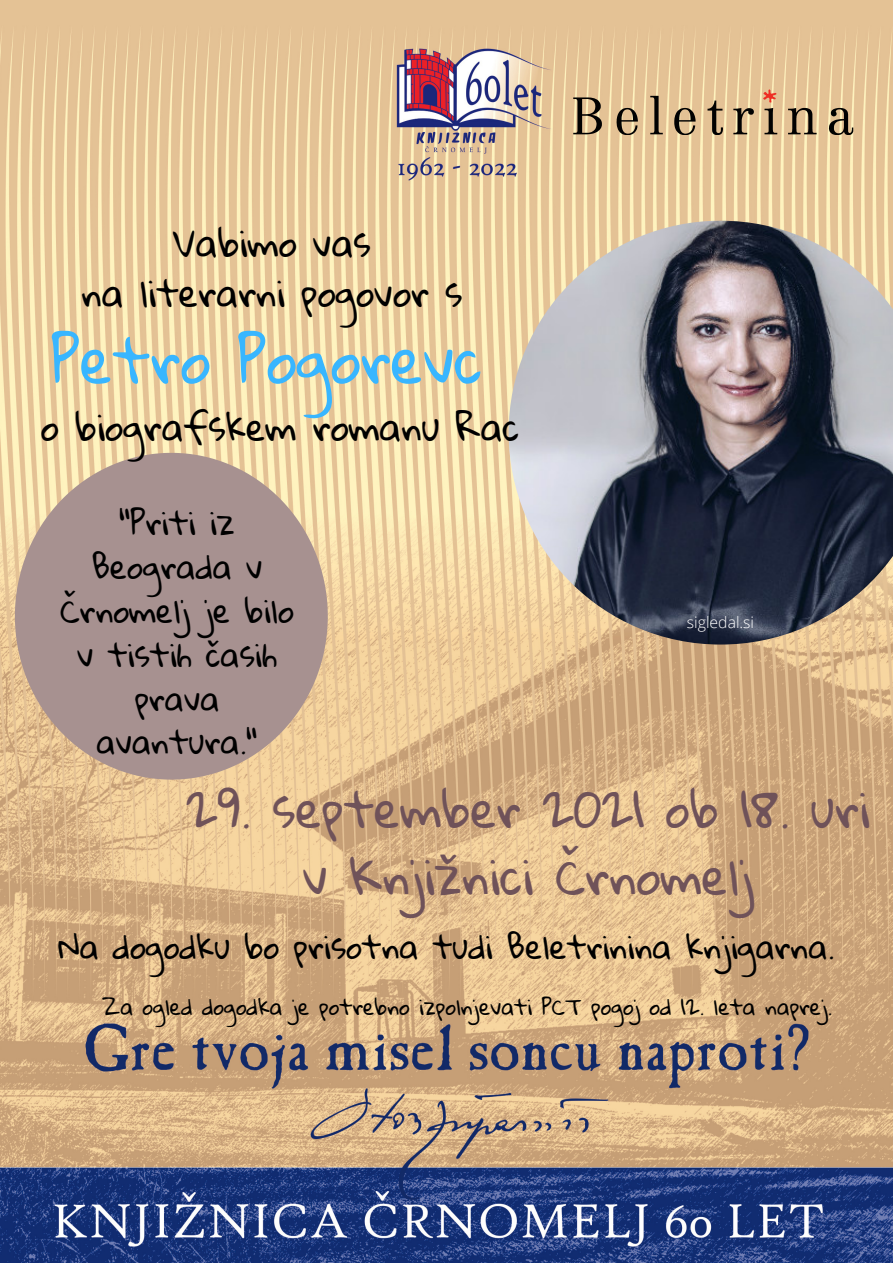
<style>
.page{position:relative;width:893px;height:1263px;background:#fff}
.page>*{position:absolute;margin:0;border:0;box-sizing:border-box;transform-origin:0 0}
.t1{font:60px "Gloria Hallelujah";color:#38b6ff}
.t2{font:48px/67px "Gloria Hallelujah";color:#6f5259;text-align:center}
.t3{font:36px "Gloria Hallelujah";color:#000}
.t4{font:31.5px/43.9px "Gloria Hallelujah";color:#000;text-align:center}
.t5{font:21px "Gloria Hallelujah";color:#000}
.t6{font:300 15.75px "Open Sans";color:#fff}
</style>
<div class="page">
<img style="left:0;top:0;width:893px;height:1263px">
<svg style="left:650px;top:96px;width:13px;height:38px"></svg>
<svg style="left:674px;top:108px;width:21px;height:27px"></svg>
<svg style="left:707px;top:101px;width:16px;height:34px"></svg>
<svg style="left:829px;top:108px;width:24px;height:27px"></svg>
<svg style="left:573px;top:97px;width:29px;height:37px"></svg>
<svg style="left:733px;top:108px;width:21px;height:26px"></svg>
<svg style="left:788px;top:108px;width:28px;height:26px"></svg>
<svg style="left:616px;top:108px;width:22px;height:27px"></svg>
<svg style="left:763px;top:89px;width:14px;height:45px"></svg>
<img style="left:508px;top:221px;width:385px;height:423px">
<svg style="left:15px;top:453px;width:313px;height:326px;background:#b69e93"></svg>
<p class="t3" style="left:173px;top:224px;width:199px">Vabimo vas</p>
<p class="t3" style="left:81px;top:274px;width:383px">na literarni pogovor s</p>
<p class="t1" style="left:51px;top:328px;width:433px">Petro Pogorevc</p>
<p class="t3" style="left:41px;top:408px;width:480px">o biografskem romanu Rac</p>
<p class="t4" style="left:60px;top:502px;width:235px">"Priti iz<br>Beograda v<br>Črnomelj je bilo v tistih časih prava avantura."</p>
<p class="t6" style="left:687px;top:611px;width:69px">sigledal.si</p>
<p class="t2" style="left:186px;top:778px;width:685px">29. september 2021 ob 18. uri v Knjižnici Črnomelj</p>
<p class="t4" style="left:59px;top:926px;width:777px">Na dogodku bo prisotna tudi Beletrinina knjigarna.</p>
<p class="t5" style="left:102px;top:995px;width:731px">Za ogled dogodka je potrebno izpolnjevati PCT pogoj od 12. leta naprej.</p>
</div>
